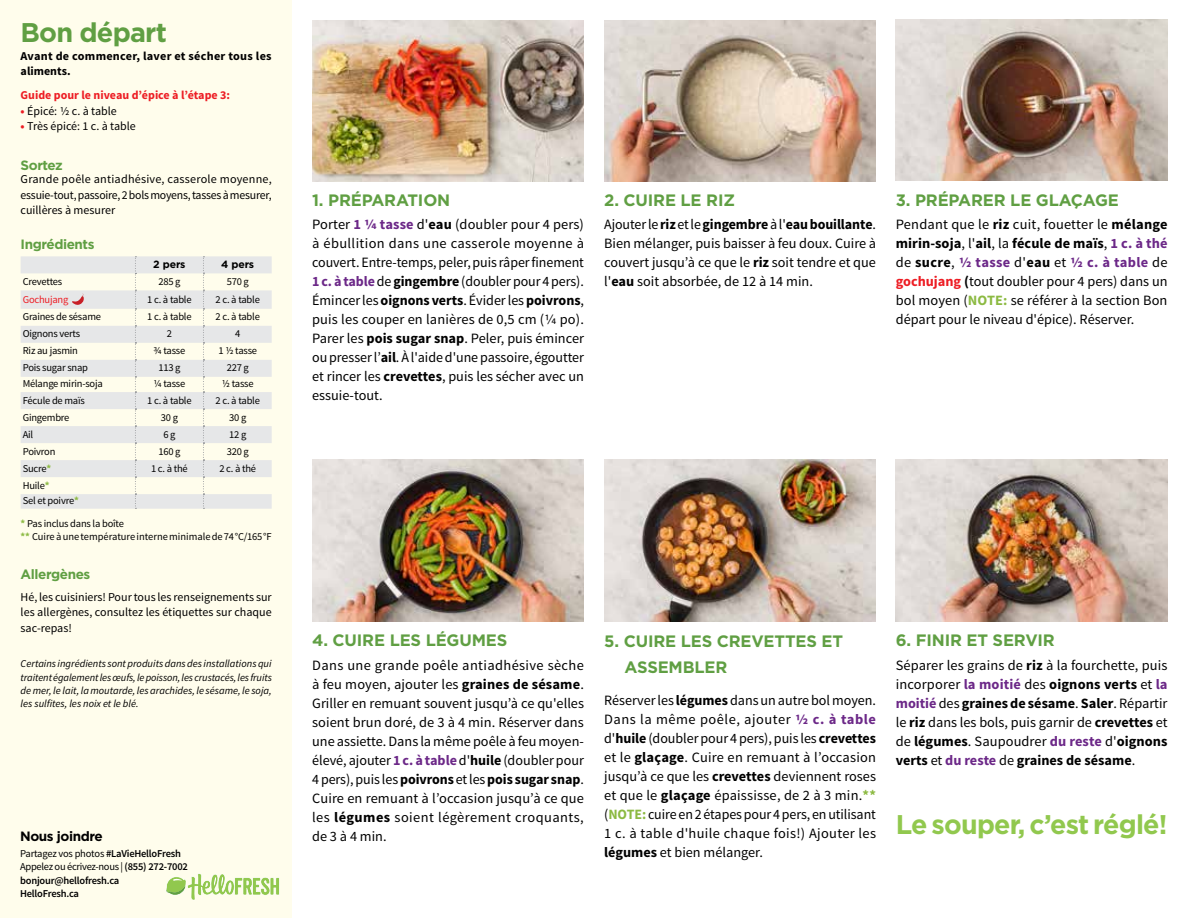
<style>
.page{position:relative;width:1188px;height:918px;background:#fff}
.page>*{position:absolute;margin:0;border:0;box-sizing:border-box;transform-origin:0 0}
.t1{font:700 27px "Gotham";letter-spacing:-.03em;color:#91c84e}
.t2{font:700 27px "Gotham";letter-spacing:-.03em;color:#609f43}
.t3{font:700 16.5px/25.3px "Gotham";letter-spacing:-.01em;color:#609f43}
.t4{font:14.25px/19px "Source Sans Pro";color:#000;text-align:justify}
.t5{font:700 13.5px "Gotham";letter-spacing:-.03em;color:#609f43}
.t6{font:700 13.5px "Gotham";letter-spacing:-.03em;color:#000}
.t7{font:12px/15.3px "Source Sans Pro";color:#000;text-align:justify}
.t8{font:700 12px/15.3px "Source Sans Pro";letter-spacing:.02em;color:#000}
.t9{font:700 12px "Source Sans Pro";color:#ed1d24}
.t10{font:10.5px/15.8px "Source Sans Pro";letter-spacing:-.02em;color:#000}
.t11{font:italic 10.5px/13.5px "Source Sans Pro";color:#000;text-align:justify}
.t12{font:600 10.5px/13.5px "Source Sans Pro";letter-spacing:-.02em;color:#000}
.t13{font:700 10.5px "Gotham";letter-spacing:-.01em;color:#000}
.t14{font:10.5px "Source Sans Pro";letter-spacing:-.02em;color:#ed1d24}
.s1{font-weight:700;color:#ed1d24}
.s2{font-weight:700;color:#8cba42}
.s3{font-weight:400}
.s4{font-weight:700;color:#6c2888}
.s5{font-weight:700}
</style>
<div class="page">
<div style="left:0;top:0;width:292px;height:918px;background:#fffdec"></div>
<svg style="left:21px;top:256px;width:251px;height:253px;fill:#e8e8e8"></svg>
<svg style="left:203px;top:256px;width:1px;height:253px"></svg>
<svg style="left:135px;top:256px;width:1px;height:253px"></svg>
<svg style="left:72px;top:293px;width:12px;height:15px"></svg>
<svg style="left:166px;top:874px;width:114px;height:26px"></svg>
<img style="left:312px;top:459px;width:272px;height:162px">
<img style="left:604px;top:459px;width:272px;height:162px">
<img style="left:896px;top:459px;width:271px;height:162px">
<img style="left:896px;top:20px;width:272px;height:160px">
<img style="left:604px;top:20px;width:272px;height:161px">
<img style="left:312px;top:20px;width:272px;height:161px">
<h1 class="t2" style="left:21px;top:15px;width:148px">Bon départ</h1>
<p class="t8" style="left:21px;top:49px;width:253px">Avant de commencer, laver et sécher tous les aliments.</p>
<p class="t9" style="left:21px;top:88px;width:211px">Guide pour le niveau d’épice à l’étape 3:</p>
<p class="t7" style="left:21px;top:103px;width:98px"><span class="s1">•</span> Épicé: 1/2 c. à table</p>
<p class="t7" style="left:21px;top:119px;width:117px"><span class="s1">•</span> Très épicé: 1 c. à table</p>
<p class="t5" style="left:21px;top:156px;width:44px">Sortez</p>
<p class="t7" style="left:21px;top:172px;width:253px">Grande poêle antiadhésive, casserole moyenne, essuie-tout, passoire, 2 bols moyens, tasses à mesurer, cuillères à mesurer</p>
<p class="t5" style="left:21px;top:236px;width:75px">Ingrédients</p>
<p class="t13" style="left:153px;top:257px;width:34px">2 pers</p>
<p class="t13" style="left:221px;top:257px;width:34px">4 pers</p>
<p class="t10" style="left:23px;top:274px;width:41px">Crevettes</p>
<p class="t10" style="left:158px;top:274px;width:24px">285 g</p>
<p class="t10" style="left:227px;top:274px;width:24px">570 g</p>
<p class="t14" style="left:23px;top:293px;width:47px">Gochujang</p>
<p class="t10" style="left:147px;top:291px;width:46px">1 c. à table</p>
<p class="t10" style="left:216px;top:291px;width:46px">2 c. à table</p>
<p class="t10" style="left:23px;top:309px;width:80px">Graines de sésame</p>
<p class="t10" style="left:147px;top:309px;width:46px">1 c. à table</p>
<p class="t10" style="left:216px;top:309px;width:46px">2 c. à table</p>
<p class="t10" style="left:23px;top:326px;width:59px">Oignons verts</p>
<p class="t10" style="left:167px;top:326px;width:7px">2</p>
<p class="t10" style="left:235px;top:326px;width:7px">4</p>
<p class="t10" style="left:23px;top:343px;width:57px">Riz au jasmin</p>
<p class="t10" style="left:154px;top:343px;width:33px">3/4 tasse</p>
<p class="t10" style="left:218px;top:343px;width:40px">1 1/2 tasse</p>
<p class="t10" style="left:23px;top:360px;width:67px">Pois sugar snap</p>
<p class="t10" style="left:158px;top:360px;width:24px">113 g</p>
<p class="t10" style="left:227px;top:360px;width:24px">227 g</p>
<p class="t10" style="left:23px;top:376px;width:82px">Mélange mirin-soja</p>
<p class="t10" style="left:154px;top:376px;width:33px">1/4 tasse</p>
<p class="t10" style="left:222px;top:376px;width:33px">1/2 tasse</p>
<p class="t10" style="left:23px;top:392px;width:64px">Fécule de maïs</p>
<p class="t10" style="left:147px;top:392px;width:46px">1 c. à table</p>
<p class="t10" style="left:216px;top:392px;width:46px">2 c. à table</p>
<p class="t10" style="left:23px;top:409px;width:48px">Gingembre</p>
<p class="t10" style="left:161px;top:409px;width:19px">30 g</p>
<p class="t10" style="left:229px;top:409px;width:19px">30 g</p>
<p class="t10" style="left:23px;top:426px;width:12px">Ail</p>
<p class="t10" style="left:163px;top:426px;width:14px">6 g</p>
<p class="t10" style="left:229px;top:426px;width:19px">12 g</p>
<p class="t10" style="left:23px;top:443px;width:34px">Poivron</p>
<p class="t10" style="left:158px;top:443px;width:24px">160 g</p>
<p class="t10" style="left:227px;top:443px;width:24px">320 g</p>
<p class="t10" style="left:23px;top:460px;width:30px">Sucre<span class="s2">*</span></p>
<p class="t10" style="left:151px;top:460px;width:38px">1 c. à thé</p>
<p class="t10" style="left:219px;top:460px;width:38px">2 c. à thé</p>
<p class="t10" style="left:23px;top:478px;width:58px">Huile<span class="s2">*<br></span>Sel et poivre<span class="s2">*</span></p>
<p class="t10" style="left:21px;top:516px;width:253px;line-height:13.6px"><span class="s2">*</span> Pas inclus dans la boîte<br><span class="s2">**</span> Cuire à une température interne minimale de 74 °C/165 °F</p>
<p class="t5" style="left:21px;top:565px;width:71px">Allergènes</p>
<p class="t7" style="left:21px;top:590px;width:253px">Hé, les cuisiniers! Pour tous les renseignements sur les allergènes, consultez les étiquettes sur chaque sac-repas!</p>
<p class="t11" style="left:21px;top:657px;width:253px">Certains ingrédients sont produits dans des installations qui traitent également les œufs, le poisson, les crustacés, les fruits de mer, le lait, la moutarde, les arachides, le sésame, le soja, les sulfites, les noix et le blé.</p>
<p class="t6" style="left:20px;top:827px;width:84px">Nous joindre</p>
<p class="t12" style="left:20px;top:847px;width:169px"><span class="s3">Partagez vos photos</span> #LaVieHelloFresh<br><span class="s3">Appelez ou écrivez-nous |</span> (855) 272-7002 bonjour@hellofresh.ca<br>HelloFresh.ca</p>
<p class="t3" style="left:312px;top:187px;width:140px">1. PRÉPARATION</p>
<p class="t4" style="left:312px;top:215px;width:273px">Porter <span class="s4">1 1/4 tasse</span> d'<span class="s5">eau</span> (doubler pour 4 pers) à ébullition dans une casserole moyenne à couvert. Entre-temps, peler, puis râper finement <span class="s4">1 c. à table</span> de <span class="s5">gingembre</span> (doubler pour 4 pers).<br>Émincer les <span class="s5">oignons verts</span>. Évider les <span class="s5">poivrons</span>, puis les couper en lanières de 0,5 cm (1/4 po).<br>Parer les <span class="s5">pois sugar snap</span>. Peler, puis émincer ou presser l’<span class="s5">ail</span>. À l'aide d'une passoire, égoutter et rincer les <span class="s5">crevettes</span>, puis les sécher avec un essuie-tout.</p>
<p class="t3" style="left:604px;top:187px;width:132px">2. CUIRE LE RIZ</p>
<p class="t4" style="left:604px;top:215px;width:273px">Ajouter le <span class="s5">riz</span> et le <span class="s5">gingembre</span> à l'<span class="s5">eau bouillante</span>.<br>Bien mélanger, puis baisser à feu doux. Cuire à couvert jusqu’à ce que le <span class="s5">riz</span> soit tendre et que l'<span class="s5">eau</span> soit absorbée, de 12 à 14 min.</p>
<p class="t3" style="left:896px;top:187px;width:225px">3. PRÉPARER LE GLAÇAGE</p>
<p class="t4" style="left:896px;top:215px;width:273px">Pendant que le <span class="s5">riz</span> cuit, fouetter le <span class="s5">mélange mirin-soja</span>, l'<span class="s5">ail</span>, la <span class="s5">fécule de maïs</span>, <span class="s4">1 c. à thé </span>de <span class="s5">sucre</span>, <span class="s4">1/2 tasse</span> d'<span class="s5">eau</span> et <span class="s4">1/2 c. à table</span> de <span class="s1">gochujang</span> <span class="s5">(</span>tout doubler pour 4 pers) dans un bol moyen (<span class="s2">NOTE:</span> se référer à la section Bon départ pour le niveau d'épice). Réserver.</p>
<p class="t3" style="left:312px;top:628px;width:197px">4. CUIRE LES LÉGUMES</p>
<p class="t4" style="left:312px;top:656px;width:273px">Dans une grande poêle antiadhésive sèche à feu moyen, ajouter les <span class="s5">graines de sésame</span>.<br>Griller en remuant souvent jusqu’à ce qu'elles soient brun doré, de 3 à 4 min. Réserver dans une assiette. Dans la même poêle à feu moyen&shy;élevé, ajouter <span class="s4">1 c. à table</span> d'<span class="s5">huile</span> (doubler pour 4 pers), puis les <span class="s5">poivrons</span> et les <span class="s5">pois sugar snap</span>.<br>Cuire en remuant à l’occasion jusqu’à ce que les <span class="s5">légumes</span> soient légèrement croquants, de 3 à 4 min.</p>
<p class="t3" style="left:624px;top:629px;width:220px;text-indent:-20px">5. CUIRE LES CREVETTES ET<br>ASSEMBLER</p>
<p class="t4" style="left:604px;top:691px;width:273px">Réserver les <span class="s5">légumes</span> dans un autre bol moyen.<br>Dans la même poêle, ajouter <span class="s4">1/2 c. à table </span>d'<span class="s5">huile</span> (doubler pour 4 pers), puis les <span class="s5">crevettes </span>et le <span class="s5">glaçage</span>. Cuire en remuant à l’occasion jusqu’à ce que les <span class="s5">crevettes</span> deviennent roses et que le <span class="s5">glaçage</span> épaississe, de 2 à 3 min.<span class="s2">** </span>(<span class="s2">NOTE:</span> cuire en 2 étapes pour 4 pers, en utilisant 1 c. à table d'huile chaque fois!) Ajouter les <span class="s5">légumes</span> et bien mélanger.</p>
<p class="t3" style="left:896px;top:628px;width:161px">6. FINIR ET SERVIR</p>
<p class="t4" style="left:896px;top:656px;width:273px">Séparer les grains de <span class="s5">riz</span> à la fourchette, puis incorporer <span class="s4">la moitié</span> des <span class="s5">oignons verts</span> et <span class="s4">la moitié</span> des <span class="s5">graines de sésame</span>. <span class="s5">Saler</span>. Répartir le <span class="s5">riz</span> dans les bols, puis garnir de <span class="s5">crevettes</span> et de <span class="s5">légumes</span>. Saupoudrer <span class="s4">du reste</span> d'<span class="s5">oignons verts</span> et <span class="s4">du reste</span> de <span class="s5">graines de sésame</span>.</p>
<h1 class="t1" style="left:896px;top:806px;width:273px">Le souper, c’est réglé!</h1>
</div>
